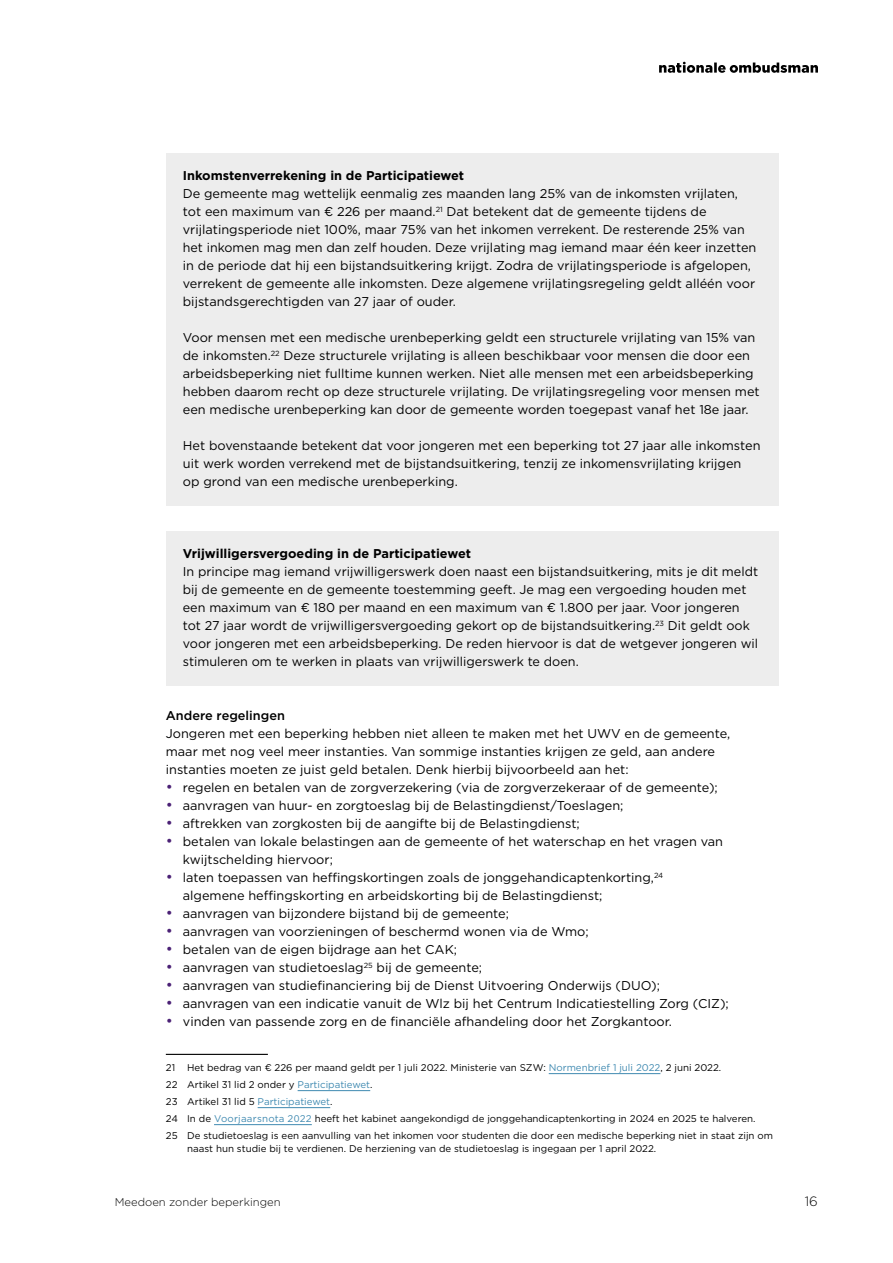
<style>
.page{position:relative;width:893px;height:1263px;background:#fff}
.page>*{position:absolute;margin:0;border:0;box-sizing:border-box;transform-origin:0 0}
.t1{font:300 13.5px "Gotham";color:#000}
.t2{font:12.75px/18px "Gotham";color:#000}
.t3{font:700 12.75px "Gotham";color:#000}
.t4{font:500 12.75px "Gotham";color:#000}
.t5{font:300 11.25px "Gotham";color:#000}
.t6{font:9.75px/17px "Gotham";color:#000}
.s1{font-size:15px;color:#4a2075}
.s2{color:#408ab1}
</style>
<div class="page">
<svg style="left:659px;top:62px;width:159px;height:11px"></svg>
<div style="left:166px;top:153px;width:612px;height:47px;background:#ededed"></div>
<div style="left:166px;top:163px;width:612px;height:163px;background:#ededed"></div>
<div style="left:166px;top:307px;width:612px;height:127px;background:#ededed"></div>
<div style="left:166px;top:415px;width:612px;height:91px;background:#ededed"></div>
<div style="left:166px;top:531px;width:612px;height:47px;background:#ededed"></div>
<div style="left:166px;top:541px;width:612px;height:145px;background:#ededed"></div>
<hr style="left:166px;top:1054px;width:102px;height:1px;background:#000">
<hr style="left:549px;top:1073px;width:111px;height:1px;background:#408ab1">
<hr style="left:298px;top:1090px;width:72px;height:1px;background:#408ab1">
<hr style="left:258px;top:1107px;width:72px;height:1px;background:#408ab1">
<hr style="left:214px;top:1124px;width:98px;height:1px;background:#408ab1">
<p class="t3" style="left:183px;top:167px;width:283px">Inkomstenverrekening in de Participatiewet</p>
<p class="t2" style="left:183px;top:184px;width:575px">De gemeente mag wettelijk eenmalig zes maanden lang 25% van de inkomsten vrijlaten, tot een maximum van € 226 per maand.<sup>21</sup> Dat betekent dat de gemeente tijdens de vrijlatingsperiode niet 100%, maar 75% van het inkomen verrekent. De resterende 25% van het inkomen mag men dan zelf houden. Deze vrijlating mag iemand maar één keer inzetten in de periode dat hij een bijstandsuitkering krijgt. Zodra de vrijlatingsperiode is afgelopen, verrekent de gemeente alle inkomsten. Deze algemene vrijlatingsregeling geldt alléén voor bijstandsgerechtigden van 27 jaar of ouder.</p>
<p class="t2" style="left:183px;top:328px;width:578px">Voor mensen met een medische urenbeperking geldt een structurele vrijlating van 15% van de inkomsten.<sup>22</sup> Deze structurele vrijlating is alleen beschikbaar voor mensen die door een arbeidsbeperking niet fulltime kunnen werken. Niet alle mensen met een arbeidsbeperking hebben daarom recht op deze structurele vrijlating. De vrijlatingsregeling voor mensen met een medische urenbeperking kan door de gemeente worden toegepast vanaf het 18e jaar.</p>
<p class="t2" style="left:183px;top:436px;width:579px">Het bovenstaande betekent dat voor jongeren met een beperking tot 27 jaar alle inkomsten uit werk worden verrekend met de bijstandsuitkering, tenzij ze inkomensvrijlating krijgen op grond van een medische urenbeperking.</p>
<p class="t3" style="left:183px;top:545px;width:290px">Vrijwilligersvergoeding in de Participatiewet</p>
<p class="t2" style="left:183px;top:562px;width:577px">In principe mag iemand vrijwilligerswerk doen naast een bijstandsuitkering, mits je dit meldt bij de gemeente en de gemeente toestemming geeft. Je mag een vergoeding houden met een maximum van € 180 per maand en een maximum van € 1.800 per jaar. Voor jongeren tot 27 jaar wordt de vrijwilligersvergoeding gekort op de bijstandsuitkering.<sup>23</sup> Dit geldt ook voor jongeren met een arbeidsbeperking. De reden hiervoor is dat de wetgever jongeren wil stimuleren om te werken in plaats van vrijwilligerswerk te doen.</p>
<p class="t4" style="left:166px;top:707px;width:121px">Andere regelingen</p>
<p class="t2" style="left:166px;top:724px;width:566px">Jongeren met een beperking hebben niet alleen te maken met het UWV en de gemeente, maar met nog veel meer instanties. Van sommige instanties krijgen ze geld, aan andere instanties moeten ze juist geld betalen. Denk hierbij bijvoorbeeld aan het:</p>
<p class="t2" style="left:166px;top:778px;width:553px"><span class="s1">•</span> regelen en betalen van de zorgverzekering (via de zorgverzekeraar of de gemeente);</p>
<p class="t2" style="left:166px;top:796px;width:459px"><span class="s1">•</span> aanvragen van huur- en zorgtoeslag bij de Belastingdienst/Toeslagen;</p>
<p class="t2" style="left:166px;top:814px;width:415px"><span class="s1">•</span> aftrekken van zorgkosten bij de aangifte bij de Belastingdienst;</p>
<p class="t2" style="left:183px;top:832px;width:542px;text-indent:-17px"><span class="s1">•</span> betalen van lokale belastingen aan de gemeente of het waterschap en het vragen van kwijtschelding hiervoor;</p>
<p class="t2" style="left:183px;top:868px;width:482px;text-indent:-17px"><span class="s1">•</span> laten toepassen van heffingskortingen zoals de jonggehandicaptenkorting,<sup>24 </sup>algemene heffingskorting en arbeidskorting bij de Belastingdienst;</p>
<p class="t2" style="left:166px;top:904px;width:345px"><span class="s1">•</span> aanvragen van bijzondere bijstand bij de gemeente;</p>
<p class="t2" style="left:166px;top:922px;width:424px"><span class="s1">•</span> aanvragen van voorzieningen of beschermd wonen via de Wmo;</p>
<p class="t2" style="left:166px;top:940px;width:293px"><span class="s1">•</span> betalen van de eigen bijdrage aan het CAK;</p>
<p class="t2" style="left:166px;top:958px;width:318px"><span class="s1">•</span> aanvragen van studietoeslag<sup>25</sup> bij de gemeente;</p>
<p class="t2" style="left:166px;top:976px;width:496px"><span class="s1">•</span> aanvragen van studiefinanciering bij de Dienst Uitvoering Onderwijs (DUO);</p>
<p class="t2" style="left:166px;top:994px;width:564px"><span class="s1">•</span> aanvragen van een indicatie vanuit de Wlz bij het Centrum Indicatiestelling Zorg (CIZ);</p>
<p class="t2" style="left:166px;top:1012px;width:508px"><span class="s1">•</span> vinden van passende zorg en de financiële afhandeling door het Zorgkantoor.</p>
<p class="t6" style="left:166px;top:1059px;width:609px">21 Het bedrag van € 226 per maand geldt per 1 juli 2022. Ministerie van SZW: <span class="s2">Normenbrief 1 juli 2022</span>, 2 juni 2022.<br>22 Artikel 31 lid 2 onder y <span class="s2">Participatiewet</span>.<br>23 Artikel 31 lid 5 <span class="s2">Participatiewet</span>.<br>24 In de <span class="s2">Voorjaarsnota 2022</span> heeft het kabinet aangekondigd de jonggehandicaptenkorting in 2024 en 2025 te halveren.<br>25 De studietoeslag is een aanvulling van het inkomen voor studenten die door een medische beperking niet in staat zijn om</p>
<p class="t6" style="left:187px;top:1140px;width:471px">naast hun studie bij te verdienen. De herziening van de studietoeslag is ingegaan per 1 april 2022.</p>
<p class="t5" style="left:115px;top:1195px;width:167px">Meedoen zonder beperkingen</p>
<p class="t1" style="left:805px;top:1193px;width:15px">16</p>
</div>
